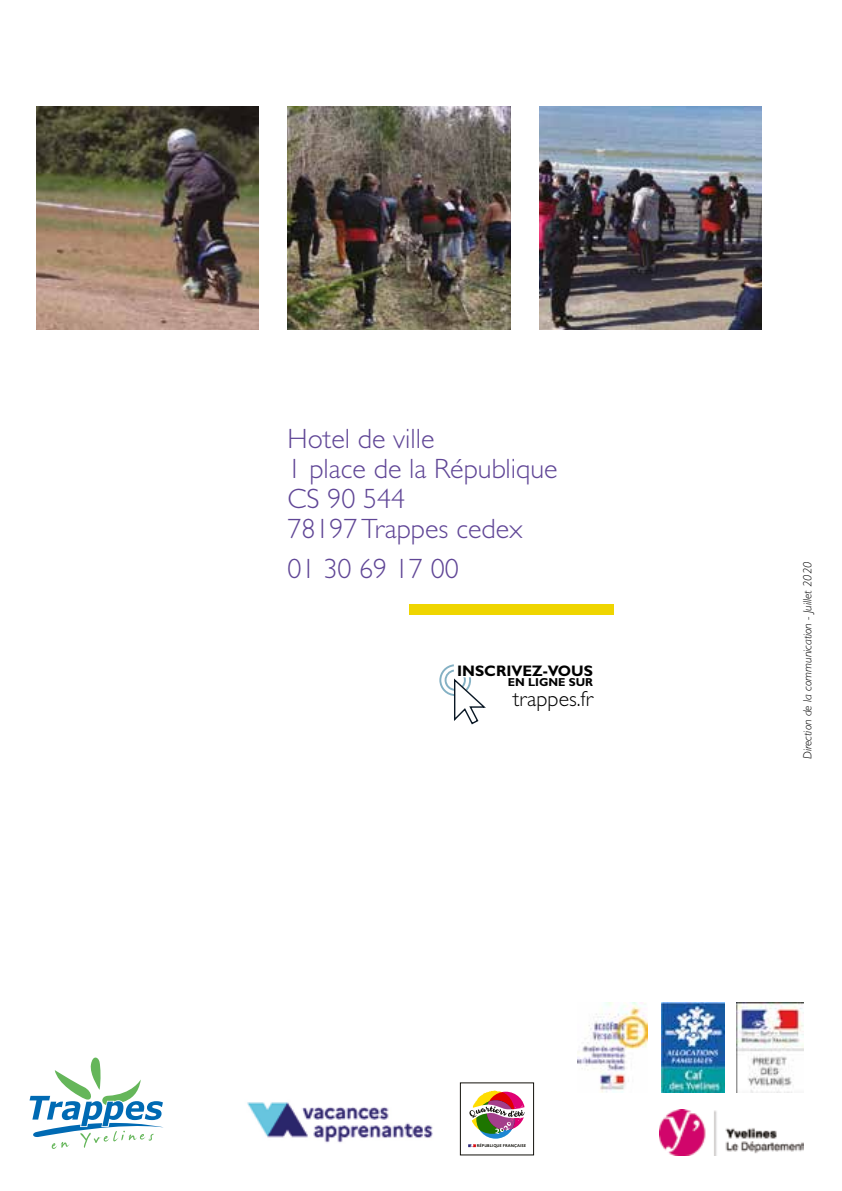
<style>
.page{position:relative;width:842px;height:1191px;background:#fff}
.page>*{position:absolute;margin:0;border:0;box-sizing:border-box;transform-origin:0 0}
.t1{font:300 28px/30px "Gill Sans Std";color:#604696}
.t2{font:300 21.8px "Gill Sans Std";color:#000}
.t3{font:700 15.2px "Gill Sans Std";color:#000}
.t4{font:italic 300 12px "Gill Sans Std";color:#000}
.t5{font:700 11.6px "Gill Sans Std";color:#000}
.t6{font:700 4px "Marianne";color:#12110b}
</style>
<div class="page">
<img style="left:288px;top:107px;width:222px;height:222px">
<img style="left:36px;top:107px;width:223px;height:222px">
<img style="left:539px;top:107px;width:223px;height:222px">
<img style="left:661px;top:1002px;width:64px;height:90px">
<img style="left:737px;top:1002px;width:66px;height:90px">
<img style="left:660px;top:1109px;width:143px;height:46px">
<img style="left:578px;top:1002px;width:70px;height:90px">
<img style="left:247px;top:1102px;width:186px;height:41px">
<svg style="left:468px;top:1144px;width:8px;height:3px"></svg>
<div style="left:460px;top:1082px;width:74px;height:73px;border:1px solid #12110b"></div>
<img style="left:476px;top:1090px;width:20px;height:10px">
<img style="left:486px;top:1091px;width:36px;height:9px">
<img style="left:482px;top:1133px;width:27px;height:5px">
<svg style="left:469px;top:1100px;width:56px;height:33px"></svg>
<svg style="left:29px;top:1057px;width:134px;height:92px"></svg>
<div style="left:409px;top:604px;width:205px;height:11px;background:#efd500"></div>
<svg style="left:439px;top:664px;width:47px;height:61px"></svg>
<p class="t1" style="left:288px;top:424px;width:271px">Hotel de ville<br>1 place de la République<br>CS 90 544<br>78197 Trappes cedex</p>
<p class="t1" style="left:288px;top:554px;width:173px">01 30 69 17 00</p>
<p class="t3" style="left:457px;top:661px;width:138px">INSCRIVEZ-VOUS</p>
<p class="t5" style="left:508px;top:675px;width:87px">EN LIGNE SUR</p>
<p class="t2" style="left:513px;top:686px;width:82px">trappes.fr</p>
<p class="t6" style="left:477px;top:1143px;width:51px">RÉPUBLIQUE FRANÇAISE</p>
<p class="t4" style="left:801px;top:759px;width:199px;rotate:-90deg">Direction de la communication - Juillet 2020</p>
</div>
